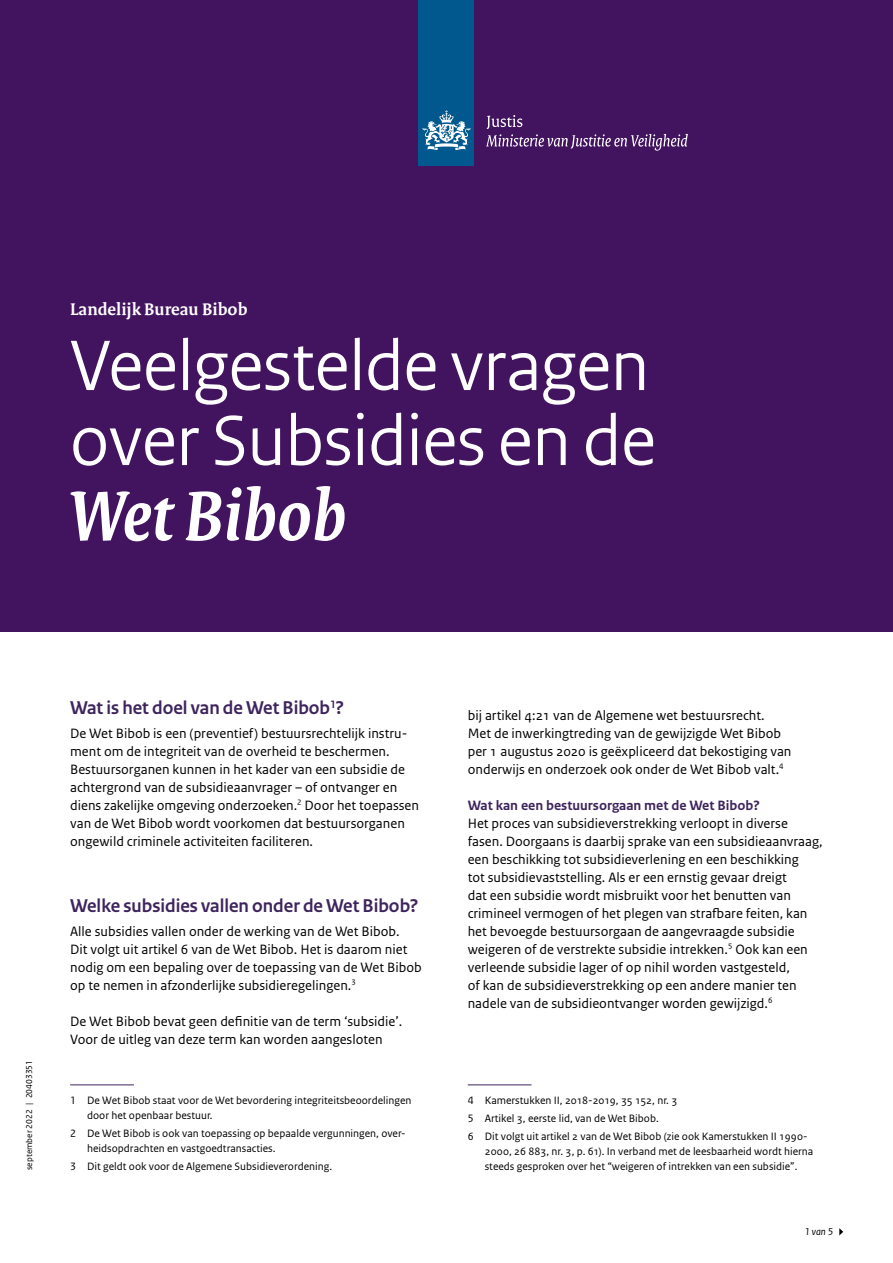
<style>
.page{position:relative;width:893px;height:1263px;background:#fff}
.page>*{position:absolute;margin:0;border:0;box-sizing:border-box;transform-origin:0 0}
.Titel_op_paars{font:75px/75px "Rijksoverheid Sans Heading";color:#fff;text-align:justify}
.Tussenkopjes_-_13p{font:700 19.5px "Rijksoverheid Sans Heading";color:#3e245d}
.Chapeau{font:700 18px "Rijksoverheid Serif";color:#fff}
.Broodtekst_-_9_5p{font:14.25px/18px "Rijksoverheid Sans Text";color:#000}
.Broodtekst_-_9_5p_wi{font:14.25px/18px "Rijksoverheid Sans Text";color:#000}
.Tussenkopjes_-_9_5p{font:700 14.25px "Rijksoverheid Sans Text";color:#3e245d}
.Broodtekst_-_9_5p-2{font:11.25px/15px "Rijksoverheid Sans Text";color:#000}
.Tussenkopjes_-_13p-2{font:11.25px/15px "Rijksoverheid Sans Text";color:#000}
.Broodtekst_-_9_5p_wi-2{font:11.25px "Rijksoverheid Sans Text";color:#000}
.t1{font:italic 10.5px "Rijksoverheid Sans Text";color:#000}
.t2{font:9px "Rijksoverheid Sans Text";color:#000}
.s1{font-family:"Rijksoverheid Serif";font-weight:700;font-style:italic}
</style>
<div class="page">
<div style="left:0;top:0;width:893px;height:631px;background:#42145f"></div>
<div style="left:419px;top:0;width:55px;height:166px;background:#00588e"></div>
<svg style="left:423px;top:110px;width:47px;height:40px"></svg>
<svg style="left:486px;top:115px;width:202px;height:36px"></svg>
<svg style="left:839px;top:1228px;width:4px;height:7px"></svg>
<hr style="left:70px;top:1084px;width:64px;height:1px;background:#3e245d">
<hr style="left:468px;top:1084px;width:63px;height:1px;background:#3e245d">
<p class="Chapeau" style="left:70px;top:298px;width:179px">Landelijk Bureau Bibob</p>
<p class="Titel_op_paars" style="left:70px;top:329px;width:587px">Veelgestelde vragen over Subsidies en de <span class="s1">Wet Bibob</span></p>
<p class="t2" style="left:24px;top:1170px;width:112px;rotate:-90deg">september 2022 | 20403351</p>
<h1 class="Tussenkopjes_-_13p" style="left:70px;top:697px;width:275px">Wat is het doel van de Wet Bibob<sup>1</sup>?</h1>
<p class="Broodtekst_-_9_5p" style="left:70px;top:725px;width:350px">De Wet Bibob is een (preventief) bestuursrechtelijk instru&shy;ment om de integriteit van de overheid te beschermen.<br>Bestuursorganen kunnen in het kader van een subsidie de achtergrond van de subsidieaanvrager – of ontvanger en diens zakelijke omgeving onderzoeken.<sup>2</sup> Door het toepassen van de Wet Bibob wordt voorkomen dat bestuursorganen ongewild criminele activiteiten faciliteren.</p>
<h1 class="Tussenkopjes_-_13p" style="left:70px;top:895px;width:350px">Welke subsidies vallen onder de Wet Bibob?</h1>
<p class="Broodtekst_-_9_5p" style="left:70px;top:923px;width:353px">Alle subsidies vallen onder de werking van de Wet Bibob.<br>Dit volgt uit artikel 6 van de Wet Bibob. Het is daarom niet nodig om een bepaling over de toepassing van de Wet Bibob op te nemen in afzonderlijke subsidieregelingen.<sup>3</sup></p>
<p class="Broodtekst_-_9_5p_wi" style="left:70px;top:1013px;width:334px">De Wet Bibob bevat geen definitie van de term ‘subsidie’.<br>Voor de uitleg van deze term kan worden aangesloten</p>
<h1 class="Tussenkopjes_-_13p-2" style="left:87px;top:1093px;width:326px;text-indent:-17px">1 De Wet Bibob staat voor de Wet bevordering integriteitsbeoordelingen door het openbaar bestuur.</h1>
<p class="Broodtekst_-_9_5p-2" style="left:87px;top:1126px;width:320px;text-indent:-17px">2 De Wet Bibob is ook van toepassing op bepaalde vergunningen, over&shy;heidsopdrachten en vastgoedtransacties.</p>
<p class="Broodtekst_-_9_5p-2" style="left:70px;top:1159px;width:263px">3 Dit geldt ook voor de Algemene Subsidieverordening.</p>
<p class="Broodtekst_-_9_5p_wi" style="left:468px;top:707px;width:325px">bij artikel 4:21 van de Algemene wet bestuursrecht.<br>Met de inwerkingtreding van de gewijzigde Wet Bibob per 1 augustus 2020 is geëxpliceerd dat bekostiging van onderwijs en onderzoek ook onder de Wet Bibob valt.<sup>4</sup></p>
<h2 class="Tussenkopjes_-_9_5p" style="left:468px;top:797px;width:294px">Wat kan een bestuursorgaan met de Wet Bibob?</h2>
<p class="Broodtekst_-_9_5p" style="left:468px;top:815px;width:356px">Het proces van subsidieverstrekking verloopt in diverse fasen. Doorgaans is daarbij sprake van een subsidieaanvraag, een beschikking tot subsidieverlening en een beschikking<br>tot subsidievaststelling. Als er een ernstig gevaar dreigt<br>dat een subsidie wordt misbruikt voor het benutten van crimineel vermogen of het plegen van strafbare feiten, kan het bevoegde bestuursorgaan de aangevraagde subsidie weigeren of de verstrekte subsidie intrekken.<sup>5</sup> Ook kan een verleende subsidie lager of op nihil worden vastgesteld,<br>of kan de subsidieverstrekking op een andere manier ten nadele van de subsidieontvanger worden gewijzigd.<sup>6</sup></p>
<p class="Broodtekst_-_9_5p_wi-2" style="left:468px;top:1094px;width:211px">4 Kamerstukken II, 2018-2019, 35 152, nr. 3</p>
<p class="Broodtekst_-_9_5p-2" style="left:468px;top:1110px;width:341px;line-height:18px">5 Artikel 3, eerste lid, van de Wet Bibob.<br>6 Dit volgt uit artikel 2 van de Wet Bibob (zie ook Kamerstukken II 1990-</p>
<p class="Broodtekst_-_9_5p-2" style="left:485px;top:1144px;width:330px">2000, 26 883, nr. 3, p. 61). In verband met de leesbaarheid wordt hierna steeds gesproken over het “weigeren of intrekken van een subsidie”.</p>
<p class="t1" style="left:804px;top:1226px;width:30px">1 van 5</p>
</div>
